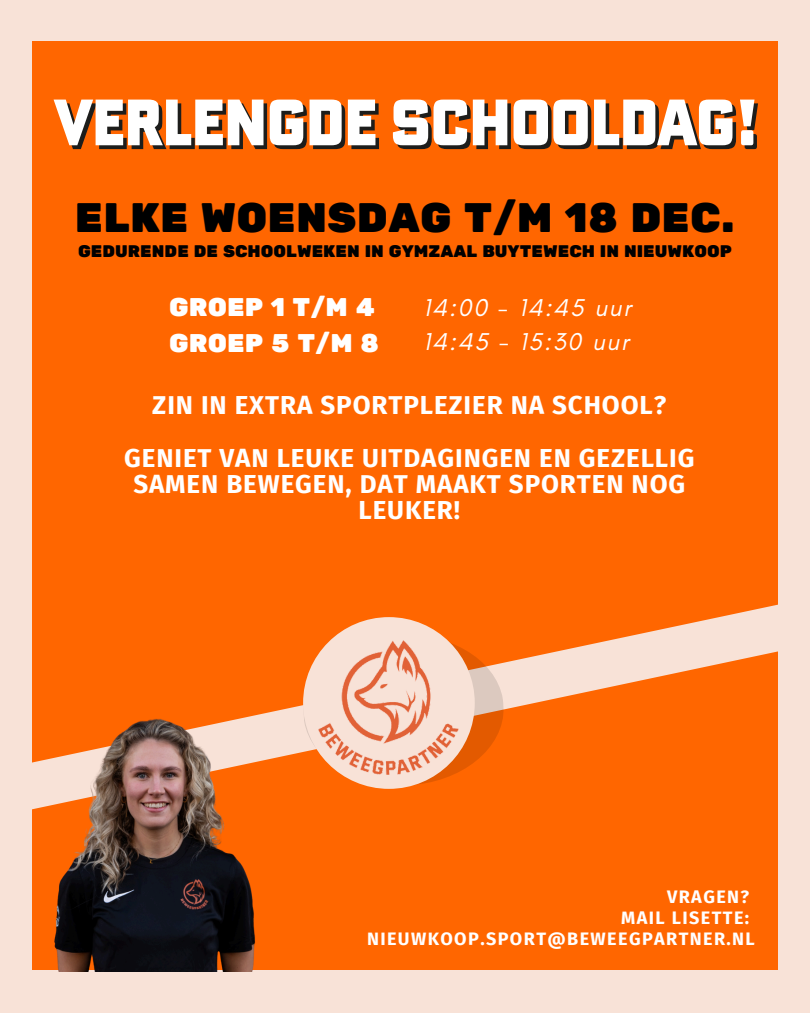
<style>
.page{position:relative;width:810px;height:1013px;background:#fff}
.page>*{position:absolute;margin:0;border:0;box-sizing:border-box;transform-origin:0 0}
.t1{font:68.5px "Banque Gothique RR Extra Bold Ext Cond";letter-spacing:-.005em;color:#fff}
.t2{font:41px "Rubik One";color:#000}
.t3{font:700 25.9px/26.2px "Fira Sans";letter-spacing:.035em;color:#fff;text-align:center}
.t4{font:25.5px/35.1px "Rubik One";color:#fff}
.t5{font:italic 24.8px/34.5px "Glacial Indifference";letter-spacing:.08em;color:#fff}
.t6{font:700 18px "Fira Sans";letter-spacing:.08em;color:#fff}
.t7{font:16.7px "Rubik One";color:#000}
</style>
<div class="page">
<div style="left:0;top:0;width:810px;height:1012px;background:#f8e2d7"></div>
<div style="left:32px;top:41px;width:746px;height:929px;background:#f60"></div>
<svg style="left:289px;top:604px;width:489px;height:185px"></svg>
<svg style="left:302px;top:633px;width:203px;height:154px"></svg>
<div style="left:303px;top:617px;width:172px;height:171px;background:#f8e2d7;border-radius:50%"></div>
<img style="left:319px;top:640px;width:140px;height:134px">
<img style="left:32px;top:708px;width:257px;height:263px">
<p class="t1" style="left:54px;top:78px;width:702px">VERLENGDE SCHOOLDAG!</p>
<h3 class="t2" style="left:75px;top:194px;width:662px">ELKE WOENSDAG T/M 18 DEC.</h3>
<p class="t7" style="left:78px;top:241px;width:655px">GEDURENDE DE SCHOOLWEKEN IN GYMZAAL BUYTEWECH IN NIEUWKOOP</p>
<h6 class="t4" style="left:169px;top:291px;width:212px">GROEP 1 T/M 4<br>GROEP 5 T/M 8</h6>
<p class="t5" style="left:423px;top:290px;width:209px">14:00 - 14:45 uur<br>14:45 - 15:30 uur</p>
<h5 class="t3" style="left:152px;top:392px;width:515px">ZIN IN EXTRA SPORTPLEZIER NA SCHOOL?</h5>
<h3 class="t3" style="left:124px;top:445px;width:572px">GENIET VAN LEUKE UITDAGINGEN EN GEZELLIG<br>SAMEN BEWEGEN, DAT MAAKT SPORTEN NOG<br>LEUKER!</h3>
<h4 class="t6" style="left:667px;top:886px;width:84px">VRAGEN?</h4>
<h4 class="t6" style="left:621px;top:907px;width:129px">MAIL LISETTE:</h4>
<h4 class="t6" style="left:367px;top:928px;width:389px">NIEUWKOOP.SPORT@BEWEEGPARTNER.NL</h4>
</div>
